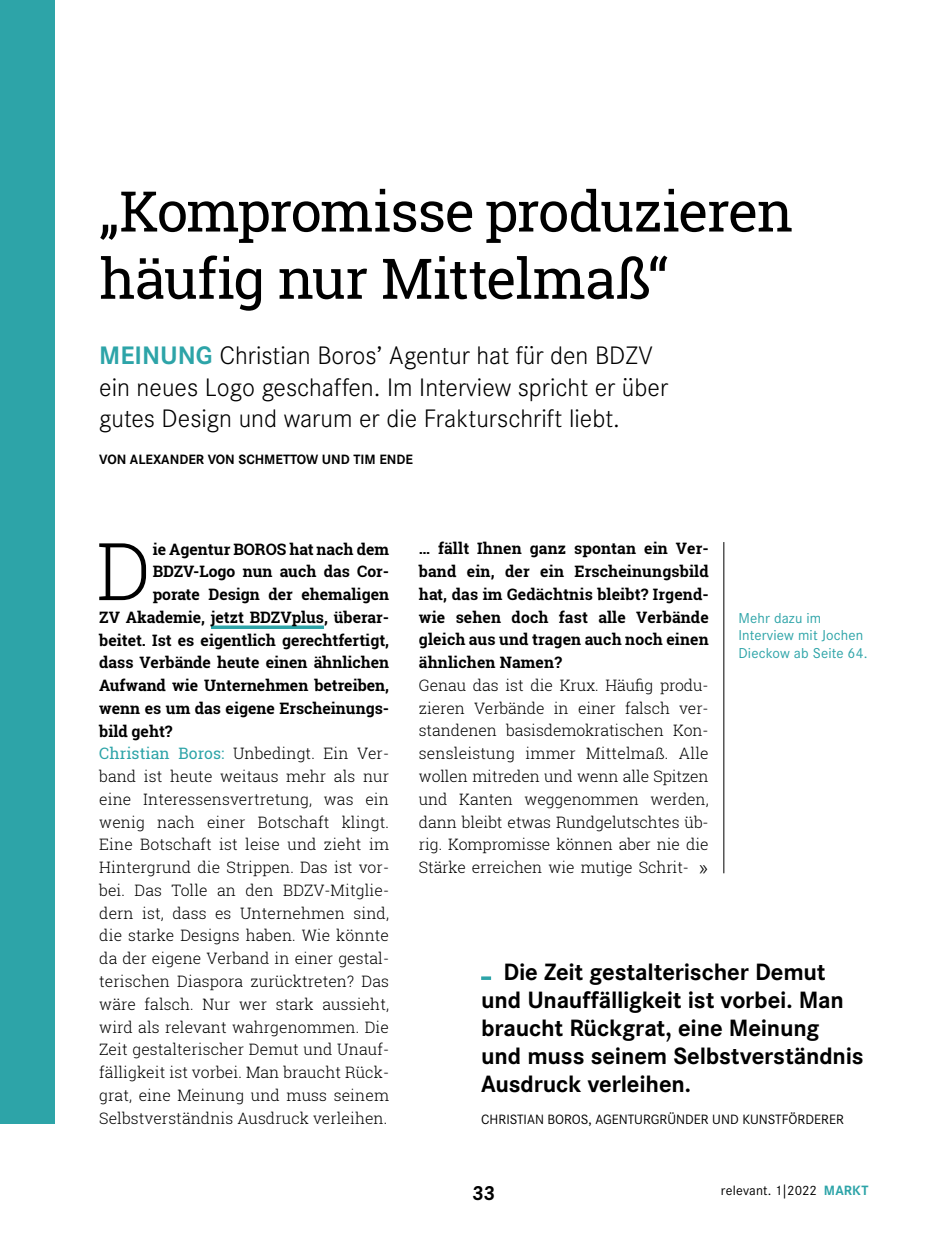
<style>
.page{position:relative;width:943px;height:1241px;background:#fff}
.page>*{position:absolute;margin:0;border:0;box-sizing:border-box;transform-origin:0 0}
.t1{font:300 79.8px "Roboto Slab";color:#000}
.t2{font:56px/67.2px "Roboto Slab";letter-spacing:-.025em;color:#000}
.t3{font:300 26.25px/31.5px "Corporate S";color:#000}
.t4{font:700 24.5px/28px "Corporate S";letter-spacing:-.01em;color:#000}
.t5{font:700 21px "Corporate S";color:#000}
.t6{font:300 21px "Roboto Slab";color:#000}
.t7{font:300 15.75px/22.8px "Roboto Slab";letter-spacing:.005em;color:#000;text-align:justify}
.t8{font:700 15.75px/22.8px "Roboto Slab";color:#000;text-align:justify}
.t9{font:14.88px/17.5px "Corporate S";letter-spacing:.01em;color:#2da4a8}
.t10{font:14px "Corporate S";color:#000}
.t11{font:700 14px "Corporate S";color:#000}
.s1{font-weight:700;color:#2da4a8}
.s2{font-weight:400;color:#2da4a8}
</style>
<div class="page">
<svg style="left:211px;top:625px;width:113px;height:4px"></svg>
<hr style="left:723px;top:542px;width:1px;height:331px;background:#000">
<div style="left:0;top:0;width:55px;height:1123px;background:#2da4a8"></div>
<svg style="left:481px;top:976px;width:10px;height:3px"></svg>
<h2 class="t2" style="left:99px;top:177px;width:695px">„Kompromisse produzieren häufig nur Mittelmaß“</h2>
<h3 class="t3" style="left:99px;top:340px;width:570px"><span class="s1">MEINUNG</span> Christian Boros’ Agentur hat für den BDZV ein neues Logo geschaffen. Im Interview spricht er über gutes Design und warum er die Frakturschrift liebt.</h3>
<p class="t11" style="left:99px;top:451px;width:315px">VON ALEXANDER VON SCHMETTOW UND TIM ENDE</p>
<h1 class="t1" style="left:96px;top:516px;width:56px">D</h1>
<p class="t8" style="left:153px;top:537px;width:238px">ie Agentur BOROS hat nach dem</p>
<p class="t8" style="left:153px;top:560px;width:238px">BDZV-Logo nun auch das Cor-</p>
<p class="t8" style="left:153px;top:582px;width:238px">porate Design der ehemaligen</p>
<p class="t8" style="left:99px;top:605px;width:291px">ZV Akademie, jetzt BDZVplus, überar-</p>
<p class="t8" style="left:99px;top:628px;width:291px">beitet. Ist es eigentlich gerechtfertigt,</p>
<p class="t8" style="left:99px;top:651px;width:291px">dass Verbände heute einen ähnlichen</p>
<p class="t8" style="left:99px;top:673px;width:291px">Aufwand wie Unternehmen betreiben,</p>
<p class="t8" style="left:99px;top:696px;width:291px">wenn es um das eigene Erscheinungs-</p>
<p class="t8" style="left:99px;top:719px;width:75px">bild geht?</p>
<p class="t7" style="left:99px;top:741px;width:291px"><span class="s2">Christian Boros:</span> Unbedingt. Ein Ver-</p>
<p class="t7" style="left:99px;top:764px;width:291px">band ist heute weitaus mehr als nur</p>
<p class="t7" style="left:99px;top:787px;width:291px">eine Interessensvertretung, was ein</p>
<p class="t7" style="left:99px;top:810px;width:291px">wenig nach einer Botschaft klingt.</p>
<p class="t7" style="left:99px;top:832px;width:291px">Eine Botschaft ist leise und zieht im</p>
<p class="t7" style="left:99px;top:855px;width:291px">Hintergrund die Strippen. Das ist vor-</p>
<p class="t7" style="left:99px;top:878px;width:291px">bei. Das Tolle an den BDZV-Mitglie-</p>
<p class="t7" style="left:99px;top:901px;width:291px">dern ist, dass es Unternehmen sind,</p>
<p class="t7" style="left:99px;top:923px;width:291px">die starke Designs haben. Wie könnte</p>
<p class="t7" style="left:99px;top:946px;width:291px">da der eigene Verband in einer gestal-</p>
<p class="t7" style="left:99px;top:969px;width:291px">terischen Diaspora zurücktreten? Das</p>
<p class="t7" style="left:99px;top:992px;width:291px">wäre falsch. Nur wer stark aussieht,</p>
<p class="t7" style="left:99px;top:1014px;width:291px">wird als relevant wahrgenommen. Die</p>
<p class="t7" style="left:99px;top:1037px;width:291px">Zeit gestalterischer Demut und Unauf-</p>
<p class="t7" style="left:99px;top:1060px;width:291px">fälligkeit ist vorbei. Man braucht Rück-</p>
<p class="t7" style="left:99px;top:1083px;width:291px">grat, eine Meinung und muss seinem</p>
<p class="t7" style="left:99px;top:1105px;width:290px">Selbstverständnis Ausdruck verleihen.</p>
<p class="t8" style="left:419px;top:537px;width:291px">… fällt Ihnen ganz spontan ein Ver&shy;band ein, der ein Erscheinungsbild hat, das im Gedächtnis bleibt? Irgend&shy;wie sehen doch fast alle Verbände gleich aus und tragen auch noch einen ähnlichen Namen?</p>
<p class="t7" style="left:419px;top:673px;width:291px">Genau das ist die Krux. Häufig produ&shy;zieren Verbände in einer falsch ver&shy;standenen basisdemokratischen Kon&shy;sensleistung immer Mittelmaß. Alle wollen mitreden und wenn alle Spitzen und Kanten weggenommen werden, dann bleibt etwas Rundgelutschtes üb&shy;rig. Kompromisse können aber nie die Stärke erreichen wie mutige Schrit-</p>
<h3 class="t6" style="left:699px;top:852px;width:11px">»</h3>
<p class="t9" style="left:738px;top:609px;width:131px">Mehr dazu im<br>Interview mit Jochen<br>Dieckow ab Seite 64.</p>
<h3 class="t4" style="left:481px;top:958px;width:384px;text-indent:22px">Die Zeit gestalterischer Demut und Unauffälligkeit ist vorbei. Man braucht Rückgrat, eine Meinung und muss seinem Selbstverständnis<br>Ausdruck verleihen.</h3>
<p class="t10" style="left:481px;top:1111px;width:364px">CHRISTIAN BOROS, AGENTURGRÜNDER UND KUNSTFÖRDERER</p>
<h3 class="t5" style="left:472px;top:1180px;width:25px">33</h3>
<p class="t10" style="left:721px;top:1182px;width:149px">relevant. 1|2022 <span class="s1">MARKT</span></p>
</div>
